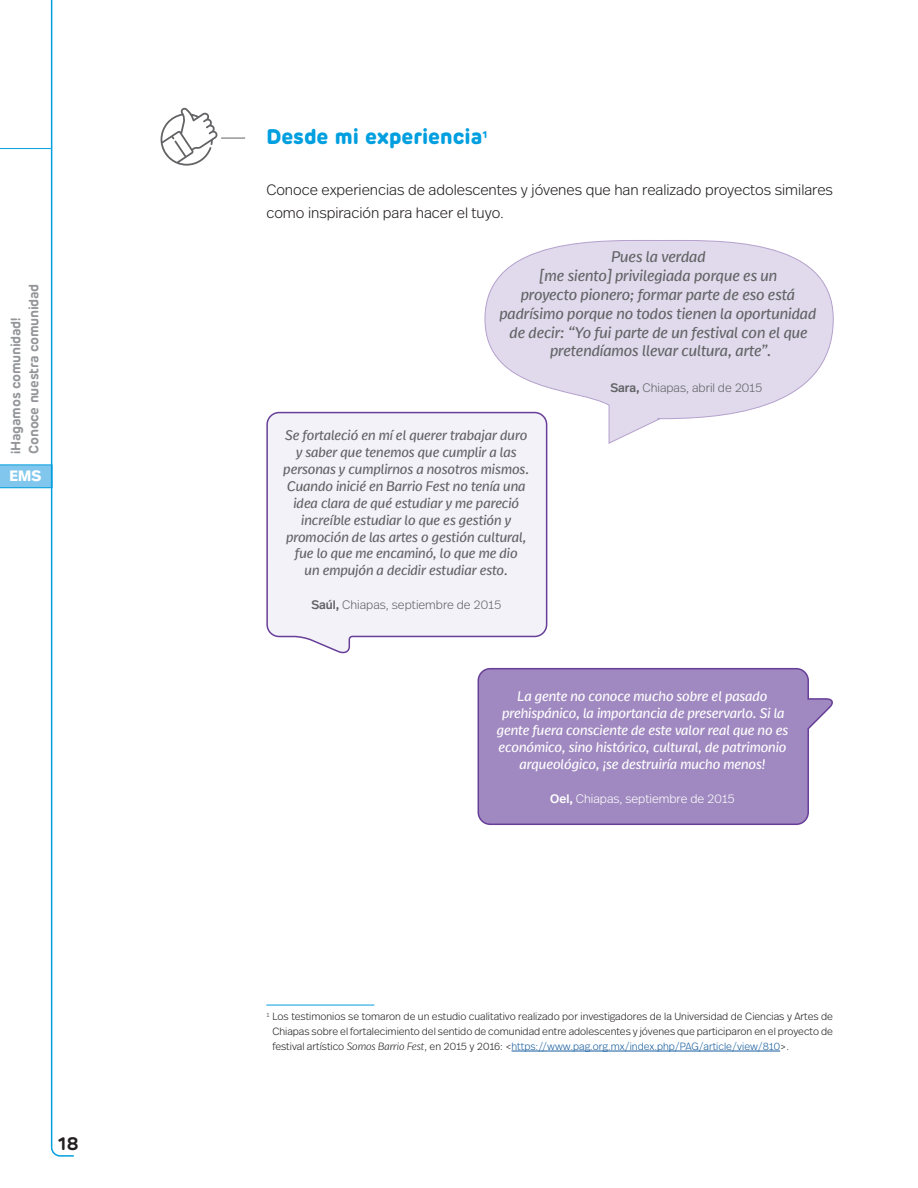
<style>
.page{position:relative;width:918px;height:1188px;background:#fff}
.page>*{position:absolute;margin:0;border:0;box-sizing:border-box;transform-origin:0 0}
.T1_Cuerpo_de_texto{font:800 21px "Rubrik New";color:#009fdf}
.t1{font:700 18px "Rubrik New";color:#231f20}
.TXT_celda_izq{font:italic 15.45px/18.9px "Real Head Pro";color:#636366;text-align:center}
.Bala_N2_TXT{font:300 15px/22.5px "Real Head Pro";color:#231f20}
.t2{font:700 15px "Real Head Pro";color:#fff}
.TXT_celda_izq-2{font:italic 13.8px/17px "Real Head Pro";color:#636366;text-align:center}
.TXT_celda_izq-3{font:italic 13.8px/17px "Real Head Pro";color:#fff;text-align:center}
.t3{font:700 13.5px/18px "Rubrik New";letter-spacing:-.02em;color:#939598}
.TXT_celda_izq-4{font:300 12.3px "Real Head Pro";color:#636366}
.TXT_celda_izq-5{font:300 12.3px "Real Head Pro";color:#fff}
.Nota_a_pie_TXT{font:300 10.5px/15px "Real Head Pro";color:#231f20;text-align:justify}
.s1{font-weight:500}
.s2{font-style:italic}
.s3{color:#175d9e}
</style>
<div class="page">
<div style="left:0;top:465px;width:52px;height:23px;background:#80c6ed"></div>
<hr style="left:0;top:487px;width:52px;height:1px;background:#009fdf">
<hr style="left:0;top:465px;width:52px;height:1px;background:#009fdf">
<hr style="left:0;top:148px;width:51px;height:1px;background:#009fdf">
<svg style="left:50px;top:0;width:24px;height:1157px"></svg>
<hr style="left:266px;top:1005px;width:108px;height:1px;background:#009fdf">
<hr style="left:512px;top:1051px;width:268px;height:1px;background:#175d9e">
<svg style="left:161px;top:107px;width:84px;height:59px"></svg>
<svg style="left:477px;top:667px;width:356px;height:159px;background:#a58fc3"></svg>
<svg style="left:266px;top:411px;width:282px;height:243px"></svg>
<svg style="left:484px;top:240px;width:350px;height:204px"></svg>
<p class="t3" style="left:7px;top:454px;width:172px;rotate:-90deg">¡Hagamos comunidad!<br>Conoce nuestra comunidad</p>
<h3 class="t2" style="left:10px;top:465px;width:33px">EMS</h3>
<h2 class="t1" style="left:58px;top:1132px;width:23px">18</h2>
<p class="T1_Cuerpo_de_texto" style="left:266px;top:123px;width:223px">Desde mi experiencia<sup>1</sup></p>
<p class="Bala_N2_TXT" style="left:266px;top:178px;width:568px">Conoce experiencias de adolescentes y jóvenes que han realizado proyectos similares como inspiración para hacer el tuyo.</p>
<p class="TXT_celda_izq" style="left:499px;top:247px;width:318px">Pues la verdad<br>[me siento] privilegiada porque es un<br>proyecto pionero; formar parte de eso está padrísimo porque no todos tienen la oportunidad de decir: “Yo fui parte de un festival con el que pretendíamos llevar cultura, arte”.</p>
<p class="TXT_celda_izq-4" style="left:610px;top:379px;width:153px"><span class="s1">Sara,</span> Chiapas, abril de 2015</p>
<p class="TXT_celda_izq-2" style="left:283px;top:426px;width:247px">Se fortaleció en mí el querer trabajar duro y saber que tenemos que cumplir a las personas y cumplirnos a nosotros mismos.<br>Cuando inicié en Barrio Fest no tenía una idea clara de qué estudiar y me pareció increíble estudiar lo que es gestión y promoción de las artes o gestión cultural, fue lo que me encaminó, lo que me dio<br>un empujón a decidir estudiar esto.</p>
<p class="TXT_celda_izq-4" style="left:311px;top:596px;width:191px"><span class="s1">Saúl,</span> Chiapas, septiembre de 2015</p>
<p class="TXT_celda_izq-3" style="left:497px;top:688px;width:293px">La gente no conoce mucho sobre el pasado prehispánico, la importancia de preservarlo. Si la gente fuera consciente de este valor real que no es económico, sino histórico, cultural, de patrimonio arqueológico, ¡se destruiría mucho menos!</p>
<p class="TXT_celda_izq-5" style="left:550px;top:790px;width:186px"><span class="s1">Oel,</span> Chiapas, septiembre de 2015</p>
<p class="Nota_a_pie_TXT" style="left:272px;top:1008px;width:562px;text-indent:-6px"><sup>1</sup> Los testimonios se tomaron de un estudio cualitativo realizado por investigadores de la Universidad de Ciencias y Artes de Chiapas sobre el fortalecimiento del sentido de comunidad entre adolescentes y jóvenes que participaron en el proyecto de festival artístico <span class="s2">Somos Barrio Fest</span>, en 2015 y 2016: &lt;<span class="s3">https://www.pag.org.mx/index.php/PAG/article/view/810</span>&gt;.</p>
</div>
